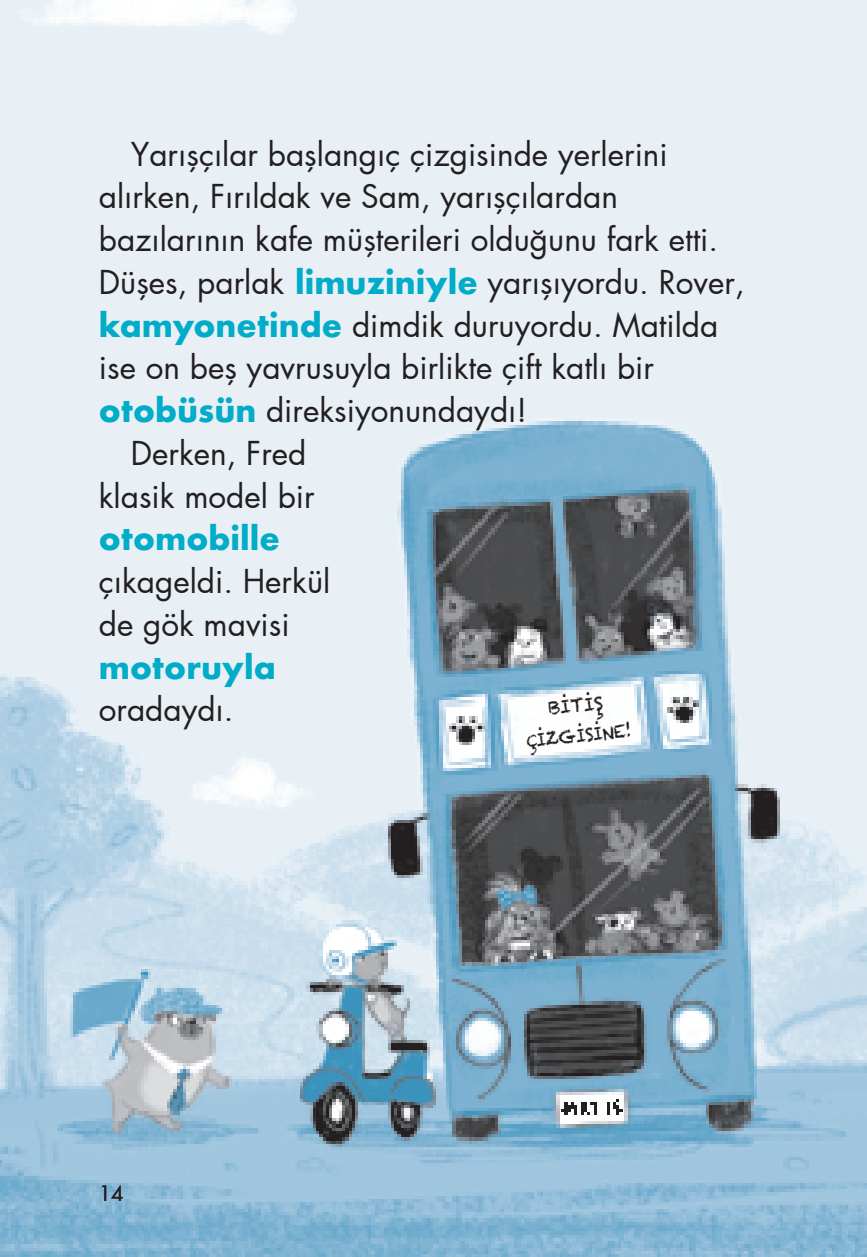
<style>
.page{position:relative;width:867px;height:1257px;background:#fff}
.page>*{position:absolute;margin:0;border:0;box-sizing:border-box;transform-origin:0 0}
.t1{font:31.5px/42.8px "Futura";color:#231f20}
.t2{font:700 31.5px "Futura";color:#00acc8}
.t3{font:20.25px "Futura";color:#231f20}
.t4{font:18px/30.6px "Chalkduster";color:#231f20;text-align:center}
.s1{font-weight:700;color:#00acc8}
</style>
<div class="page">
<img style="left:0;top:0;width:866px;height:1257px">
<img style="left:9px;top:900px;width:857px;height:357px">
<svg style="left:0;top:1254px;width:4px;height:3px"></svg>
<svg style="left:863px;top:1254px;width:4px;height:3px"></svg>
<p class="t1" style="left:131px;top:132px;width:538px">Yarışçılar başlangıç çizgisinde yerlerini</p>
<p class="t1" style="left:99px;top:175px;width:520px">alırken, Fırıldak ve Sam, yarışçılardan</p>
<p class="t1" style="left:99px;top:218px;width:620px">bazılarının kafe müşterileri olduğunu fark etti.</p>
<p class="t1" style="left:99px;top:260px;width:647px">Düşes, parlak <span class="s1">limuziniyle</span> yarışıyordu. Rover,</p>
<p class="t1" style="left:99px;top:303px;width:620px"><span class="s1">kamyonetinde</span> dimdik duruyordu. Matilda</p>
<p class="t1" style="left:99px;top:346px;width:556px">ise on beş yavrusuyla birlikte çift katlı bir</p>
<p class="t1" style="left:99px;top:389px;width:429px"><span class="s1">otobüsün</span> direksiyonundaydı!</p>
<p class="t1" style="left:131px;top:431px;width:177px">Derken, Fred</p>
<p class="t1" style="left:99px;top:474px;width:217px">klasik model bir</p>
<p class="t2" style="left:99px;top:516px;width:182px">otomobille</p>
<p class="t1" style="left:99px;top:560px;width:233px">çıkageldi. Herkül de gök mavisi</p>
<p class="t2" style="left:99px;top:644px;width:178px">motoruyla</p>
<p class="t1" style="left:99px;top:688px;width:136px">oradaydı.</p>
<p class="t4" style="left:522px;top:695px;width:107px;rotate:-6deg">BİTİŞ<br>ÇİZGİSİNE!</p>
<p class="t3" style="left:99px;top:1179px;width:26px">14</p>
</div>
